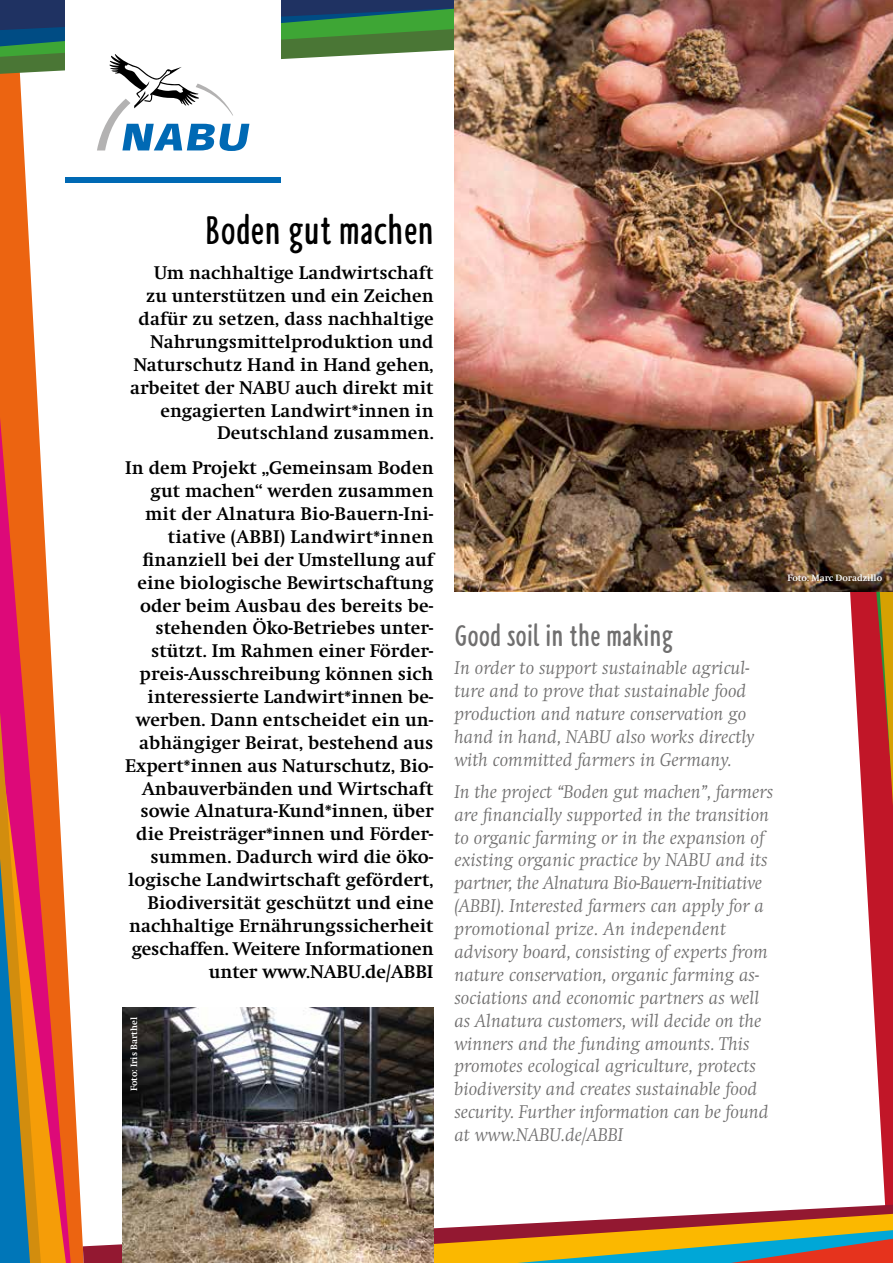
<style>
.page{position:relative;width:893px;height:1263px;background:#fff}
.page>*{position:absolute;margin:0;border:0;box-sizing:border-box;transform-origin:0 0}
.t1{font:700 42.3px "NABU Hand";letter-spacing:.02em;color:#000}
.t2{font:700 31.8px "NABU Hand";letter-spacing:.02em;color:#706f6f}
.t3{font:700 19.05px/22.8px "Swift";letter-spacing:.005em;color:#000;text-align:right}
.t4{font:italic 300 19.05px/22.8px "Swift";letter-spacing:.005em;color:#706f6f}
.t5{font:700 9.6px "Swift";color:#fff}
</style>
<div class="page">
<svg style="left:0;top:74px;width:83px;height:1189px"></svg>
<svg style="left:0;top:417px;width:71px;height:846px"></svg>
<svg style="left:0;top:713px;width:66px;height:550px"></svg>
<svg style="left:0;top:57px;width:319px;height:17px;fill:#4a7635"></svg>
<svg style="left:0;top:46px;width:454px;height:11px;fill:#4a7635"></svg>
<svg style="left:0;top:0;width:454px;height:46px"></svg>
<svg style="left:862px;top:806px;width:31px;height:399px;fill:#c11628"></svg>
<svg style="left:850px;top:592px;width:43px;height:214px"></svg>
<svg style="left:83px;top:1205px;width:810px;height:58px"></svg>
<svg style="left:434px;top:1214px;width:459px;height:49px"></svg>
<img style="left:454px;top:0;width:439px;height:592px">
<img style="left:123px;top:1007px;width:311px;height:256px">
<div style="left:66px;top:1px;width:215px;height:176px;background:#fff"></div>
<svg style="left:97px;top:54px;width:152px;height:97px"></svg>
<div style="left:66px;top:177px;width:215px;height:6px;background:#0069b4"></div>
<h1 class="t1" style="left:205px;top:207px;width:230px">Boden gut machen</h1>
<p class="t3" style="left:130px;top:262px;width:305px">Um nachhaltige Landwirtschaft zu unterstützen und ein Zeichen dafür zu setzen, dass nachhaltige<br>Nahrungsmittelproduktion und<br>Naturschutz Hand in Hand gehen, arbeitet der NABU auch direkt mit engagierten Landwirt*innen in<br>Deutschland zusammen.</p>
<p class="t3" style="left:125px;top:457px;width:310px">In dem Projekt „Gemeinsam Boden gut machen“ werden zusammen mit der Alnatura Bio-Bauern-Ini&shy;tiative (ABBI) Landwirt*innen finanziell bei der Umstellung auf eine biologische Bewirtschaftung oder beim Ausbau des bereits be&shy;stehenden Öko-Betriebes unter&shy;stützt. Im Rahmen einer Förder&shy;preis-Ausschreibung können sich interessierte Landwirt*innen be&shy;werben. Dann entscheidet ein un&shy;abhängiger Beirat, bestehend aus Expert*innen aus Naturschutz, Bio-Anbauverbänden und Wirtschaft sowie Alnatura-Kund*innen, über die Preisträger*innen und Förder&shy;summen. Dadurch wird die öko&shy;logische Landwirtschaft gefördert, Biodiversität geschützt und eine nachhaltige Ernährungssicherheit geschaffen. Weitere Informationen unter www.NABU.de/ABBI</p>
<p class="t5" style="left:129px;top:1091px;width:75px;rotate:-90deg">Foto: Iris Barthel</p>
<p class="t5" style="left:788px;top:573px;width:96px">Foto: Marc Doradzillo</p>
<h2 class="t2" style="left:454px;top:618px;width:220px">Good soil in the making</h2>
<p class="t4" style="left:454px;top:657px;width:301px">In order to support sustainable agricul&shy;ture and to prove that sustainable food production and nature conservation go hand in hand, NABU also works directly with committed farmers in Germany.</p>
<p class="t4" style="left:454px;top:780px;width:320px">In the project “Boden gut machen”, farmers are financially supported in the transition to organic farming or in the expansion of existing organic practice by NABU and its partner, the Alnatura Bio-Bauern-Initiative (ABBI). Interested farmers can apply for a promotional prize. An independent advisory board, consisting of experts from nature conservation, organic farming as&shy;sociations and economic partners as well as Alnatura customers, will decide on the winners and the funding amounts. This promotes ecological agriculture, protects biodiversity and creates sustainable food security. Further information can be found at www.NABU.de/ABBI</p>
</div>
